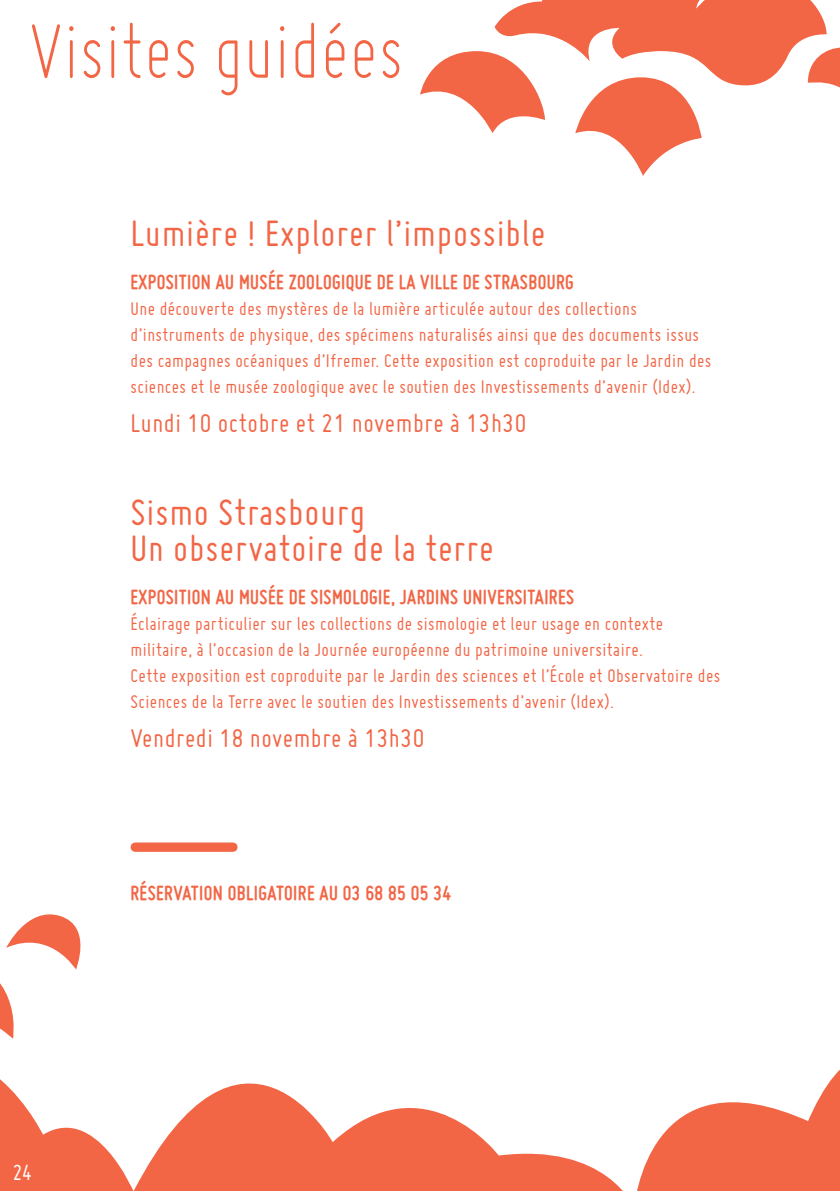
<style>
.page{position:relative;width:840px;height:1191px;background:#fff}
.page>*{position:absolute;margin:0;border:0;box-sizing:border-box;transform-origin:0 0}
.t1{font:300 87px "Miso";color:#f26646;scale:.9 1}
.t2{font:40px/36px "Miso";letter-spacing:.02em;color:#f26646}
.t3{font:28px "Miso";letter-spacing:.02em;color:#f26646}
.t4{font:24px "Miso";color:#fff;scale:.96 1}
.t5{font:700 22px "Miso";letter-spacing:.02em;color:#f26646;scale:.95 1}
.t6{font:20px/26px "Miso";letter-spacing:.02em;color:#f26646}
</style>
<div class="page">
<svg style="left:0;top:842px;width:839px;height:349px"></svg>
<div style="left:135px;top:842px;width:98px;height:10px;background:#f26646"></div>
<svg style="left:420px;top:0;width:419px;height:176px"></svg>
<h1 class="t1" style="left:28px;top:4px;width:418px">Visites guidées</h1>
<h2 class="t2" style="left:130px;top:214px;width:416px">Lumière ! Explorer l’impossible</h2>
<p class="t5" style="left:130px;top:269px;width:468px">EXPOSITION AU MUSÉE ZOOLOGIQUE DE LA VILLE DE STRASBOURG</p>
<p class="t6" style="left:130px;top:295px;width:582px">Une découverte des mystères de la lumière articulée autour des collections d’instruments de physique, des spécimens naturalisés ainsi que des documents issus des campagnes océaniques d’Ifremer. Cette exposition est coproduite par le Jardin des sciences et le musée zoologique avec le soutien des Investissements d’avenir (Idex).</p>
<h3 class="t3" style="left:130px;top:407px;width:397px">Lundi 10 octobre et 21 novembre à 13h30</h3>
<h2 class="t2" style="left:130px;top:493px;width:364px">Sismo Strasbourg<br>Un observatoire de la terre</h2>
<p class="t5" style="left:130px;top:584px;width:468px">EXPOSITION AU MUSÉE DE SISMOLOGIE, JARDINS UNIVERSITAIRES</p>
<p class="t6" style="left:130px;top:610px;width:591px">Éclairage particulier sur les collections de sismologie et leur usage en contexte militaire, à l’occasion de la Journée européenne du patrimoine universitaire.<br>Cette exposition est coproduite par le Jardin des sciences et l’École et Observatoire des Sciences de la Terre avec le soutien des Investissements d’avenir (Idex).</p>
<h3 class="t3" style="left:130px;top:723px;width:295px">Vendredi 18 novembre à 13h30</h3>
<p class="t5" style="left:130px;top:880px;width:339px">RÉSERVATION OBLIGATOIRE AU 03 68 85 05 34</p>
<p class="t4" style="left:13px;top:1159px;width:21px">24</p>
</div>
